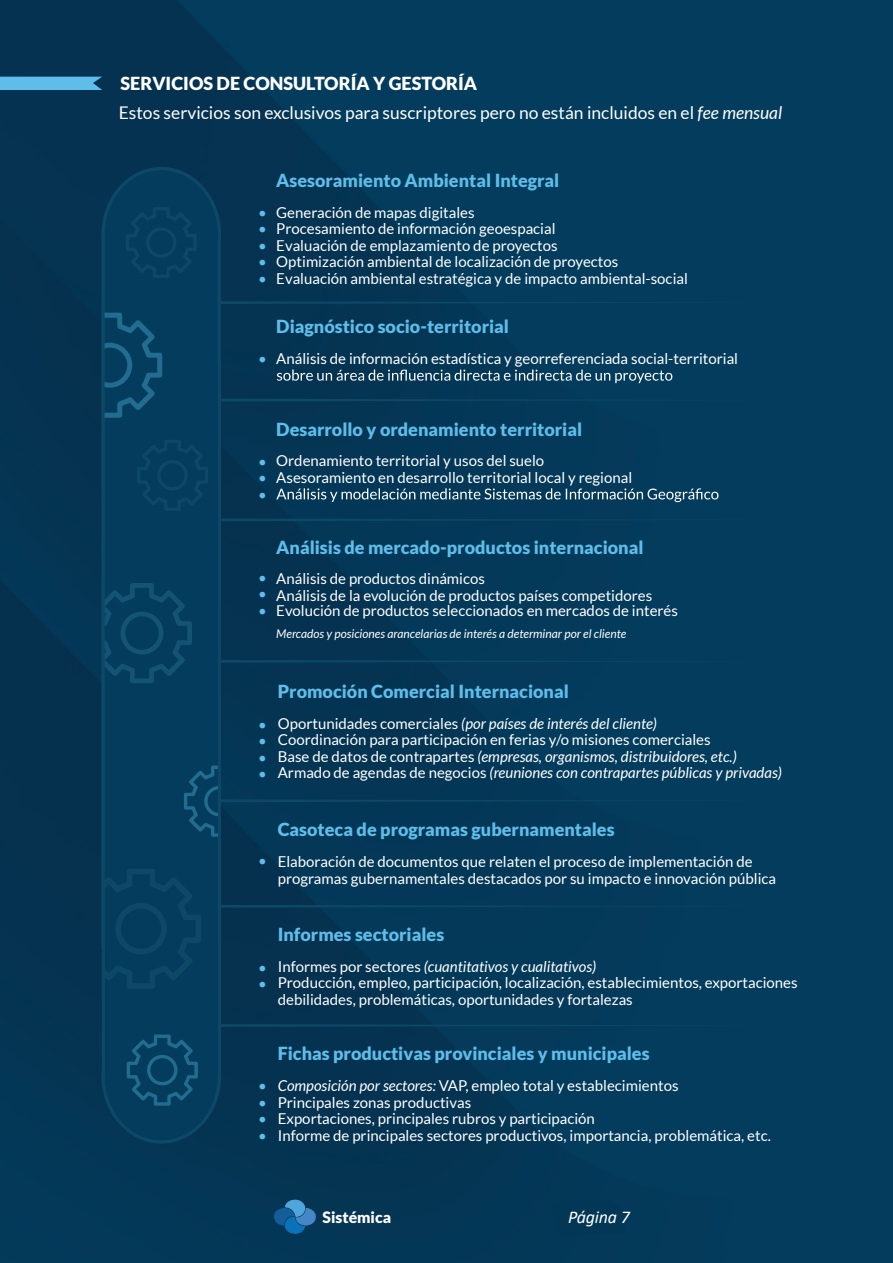
<style>
.page{position:relative;width:893px;height:1263px;background:#fff}
.page>*{position:absolute;margin:0;border:0;box-sizing:border-box;transform-origin:0 0}
.t1{font:900 18px "Lato";color:#5ebde9}
.t2{font:900 18px "Lato";color:#fff}
.t3{font:italic 18px "Calibri";letter-spacing:-.01em;color:#fff}
.t4{font:17.4px "Lato";color:#fff}
.t5{font:900 15.6px "Lato";color:#fff}
.t6{font:italic 15.6px "Lato";color:#fff}
.t7{font:15px/16.5px "Lato";color:#fff}
.t8{font:15px/16.5px "Lato";color:#5ebde9;text-align:justify}
.t9{font:italic 12px "Lato";color:#fff}
.s1{font-style:italic}
.s2{color:#5ebde9}
.s3{font-family:"Lato";font-size:15.6px}
</style>
<div class="page">
<img style="left:0;top:0;width:893px;height:1263px">
<svg style="left:0;top:77px;width:102px;height:13px"></svg>
<svg style="left:277px;top:369px;width:395px;height:14px;background:#365f79"></svg>
<svg style="left:276px;top:488px;width:442px;height:14px;background:#38627c"></svg>
<svg style="left:273px;top:1198px;width:43px;height:36px;background:#1a5f90"></svg>
<svg style="left:222px;top:301px;width:565px;height:3px;background:#07405f"></svg>
<svg style="left:222px;top:399px;width:565px;height:3px;background:#07405f"></svg>
<svg style="left:222px;top:518px;width:565px;height:3px;background:#07405f"></svg>
<svg style="left:222px;top:1024px;width:565px;height:3px;background:#07405f"></svg>
<svg style="left:222px;top:868px;width:565px;height:121px;background:#043857"></svg>
<div style="left:222px;top:765px;width:565px;height:72px;background:#033858"></div>
<svg style="left:222px;top:583px;width:565px;height:100px;background:#043858"></svg>
<svg style="left:100px;top:166px;width:122px;height:979px;background:#053e5e"></svg>
<div style="left:552px;top:1200px;width:76px;height:36px;background:#033756"></div>
<p class="t2" style="left:120px;top:73px;width:358px">SERVICIOS DE CONSULTORÍA Y GESTORÍA</p>
<p class="t4" style="left:119px;top:103px;width:665px">Estos servicios son exclusivos para suscriptores pero no están incluidos en el <span class="s1">fee mensual</span></p>
<p class="t8" style="left:258px;top:204px;width:10px">• • • • •</p>
<p class="t1" style="left:276px;top:170px;width:285px">Asesoramiento Ambiental Integral</p>
<p class="t7" style="left:276px;top:204px;width:413px">Generación de mapas digitales<br>Procesamiento de información geoespacial<br>Evaluación de emplazamiento de proyectos<br>Optimización ambiental de localización de proyectos Evaluación ambiental estratégica y de impacto ambiental-social</p>
<p class="t1" style="left:276px;top:316px;width:234px">Diagnóstico socio-territorial</p>
<p class="t7" style="left:258px;top:350px;width:481px"><span class="s2">•</span> Análisis de información estadística y georreferenciada social-territorial</p>
<p class="t8" style="left:258px;top:453px;width:10px">• • •</p>
<p class="t1" style="left:276px;top:418px;width:307px">Desarrollo y ordenamiento territorial</p>
<p class="t7" style="left:276px;top:453px;width:357px">Ordenamiento territorial y usos del suelo<br>Asesoramiento en desarrollo territorial local y regional</p>
<p class="t8" style="left:258px;top:569px;width:10px">• • •</p>
<p class="t1" style="left:276px;top:536px;width:369px">Análisis de mercado-productos internacional</p>
<p class="t7" style="left:276px;top:571px;width:377px">Análisis de productos dinámicos<br>Análisis de la evolución de productos países competidores</p>
<p class="t7" style="left:276px;top:602px;width:403px">Evolución de productos seleccionados en mercados de interés</p>
<p class="t9" style="left:276px;top:627px;width:352px">Mercados y posiciones arancelarias de interés a determinar por el cliente</p>
<p class="t8" style="left:258px;top:716px;width:10px">• • • •</p>
<p class="t1" style="left:278px;top:681px;width:293px">Promoción Comercial Internacional</p>
<p class="t7" style="left:278px;top:715px;width:506px">Oportunidades comerciales <span class="s1">(por países de interés del cliente)<br></span>Coordinación para participación en ferias y/o misiones comerciales<br>Base de datos de contrapartes <span class="s1">(empresas, organismos, distribuidores, etc.)<br></span>Armado de agendas de negocios <span class="s1">(reuniones con contrapartes públicas y privadas)</span></p>
<p class="t8" style="left:258px;top:852px;width:10px">•</p>
<p class="t1" style="left:278px;top:819px;width:338px">Casoteca de programas gubernamentales</p>
<p class="t7" style="left:278px;top:853px;width:500px">Elaboración de documentos que relaten el proceso de implementación de programas gubernamentales destacados por su impacto e innovación pública</p>
<p class="t8" style="left:258px;top:959px;width:10px">• •</p>
<p class="t1" style="left:278px;top:924px;width:168px">Informes sectoriales</p>
<p class="t7" style="left:278px;top:958px;width:521px">Informes por sectores <span class="s1">(cuantitativos y cualitativos)<br></span>Producción, empleo, participación, localización, establecimientos, exportaciones debilidades, problemáticas, oportunidades y fortalezas</p>
<p class="t8" style="left:258px;top:1077px;width:10px">• • • •</p>
<p class="t1" style="left:278px;top:1043px;width:373px">Fichas productivas provinciales y municipales</p>
<p class="t7" style="left:278px;top:1077px;width:495px"><span class="s1">Composición por sectores:</span> VAP, empleo total y establecimientos<br>Principales zonas productivas<br>Exportaciones, principales rubros y participación<br>Informe de principales sectores productivos, importancia, problemática, etc.</p>
<p class="t5" style="left:323px;top:1208px;width:70px">Sistémica</p>
<p class="t3" style="left:563px;top:1204px;width:68px"><span class="s3">P</span>Página 7</p>
<p class="t6" style="left:572px;top:1208px;width:49px">ágina 5</p>
</div>
